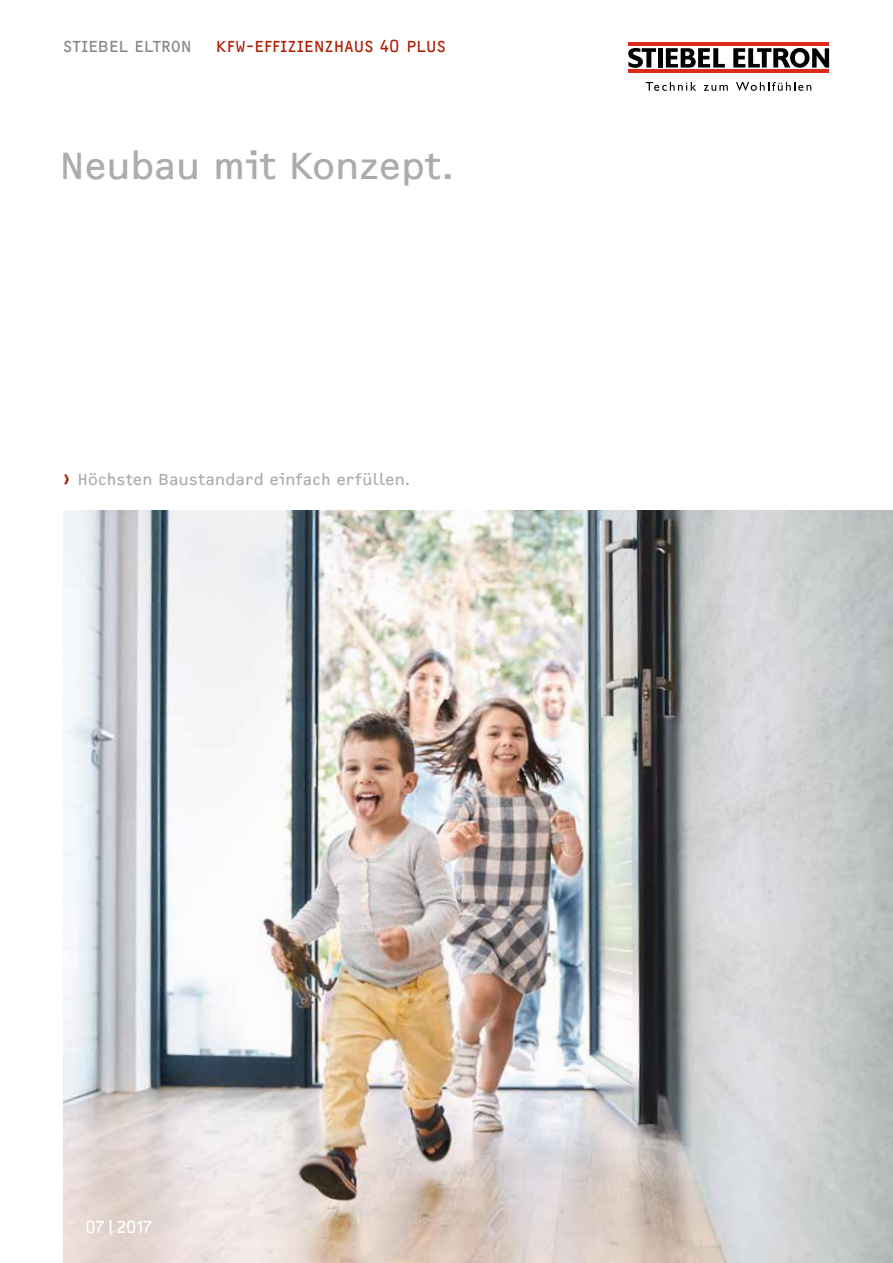
<style>
.page{position:relative;width:893px;height:1263px;background:#fff}
.page>*{position:absolute;margin:0;border:0;box-sizing:border-box;transform-origin:0 0}
.t1{font:39px "F2 FOCR Bczyk Com";letter-spacing:-.01em;color:#abacac}
.t2{font:16.5px "F2 FOCR Bczyk Com";letter-spacing:.01em;color:#abacac}
.t3{font:16.5px "F2 FOCR Bczyk Com";letter-spacing:.015em;color:#b01d05}
.t4{font:16.5px "F2 FOCR Bczyk Com";letter-spacing:.015em;color:#878786}
.t5{font:16.5px "F2 FOCR Bczyk Com";letter-spacing:-.015em;color:#fff}
.s1{font-size:21.75px;color:#b01d05}
</style>
<div class="page">
<hr style="left:628px;top:43px;width:201px;height:3px;background:#dd2a1b">
<hr style="left:628px;top:70px;width:201px;height:3px;background:#dd2a1b">
<svg style="left:666px;top:48px;width:59px;height:20px"></svg>
<hr style="left:658px;top:48px;width:4px;height:20px;background:#000">
<svg style="left:733px;top:48px;width:96px;height:20px"></svg>
<svg style="left:628px;top:48px;width:28px;height:20px"></svg>
<svg style="left:646px;top:82px;width:50px;height:9px"></svg>
<svg style="left:704px;top:85px;width:24px;height:6px"></svg>
<svg style="left:736px;top:82px;width:75px;height:9px"></svg>
<img style="left:64px;top:510px;width:829px;height:753px">
<p class="t4" style="left:63px;top:37px;width:130px">STIEBEL ELTRON</p>
<p class="t3" style="left:216px;top:37px;width:231px">KFW-EFFIZIENZHAUS 40 PLUS</p>
<h1 class="t1" style="left:59px;top:143px;width:397px">Neubau mit Konzept.</h1>
<p class="t2" style="left:64px;top:470px;width:348px"><span class="s1">›</span> Höchsten Baustandard einfach erfüllen.</p>
<p class="t5" style="left:85px;top:1218px;width:68px">07|2017</p>
</div>
